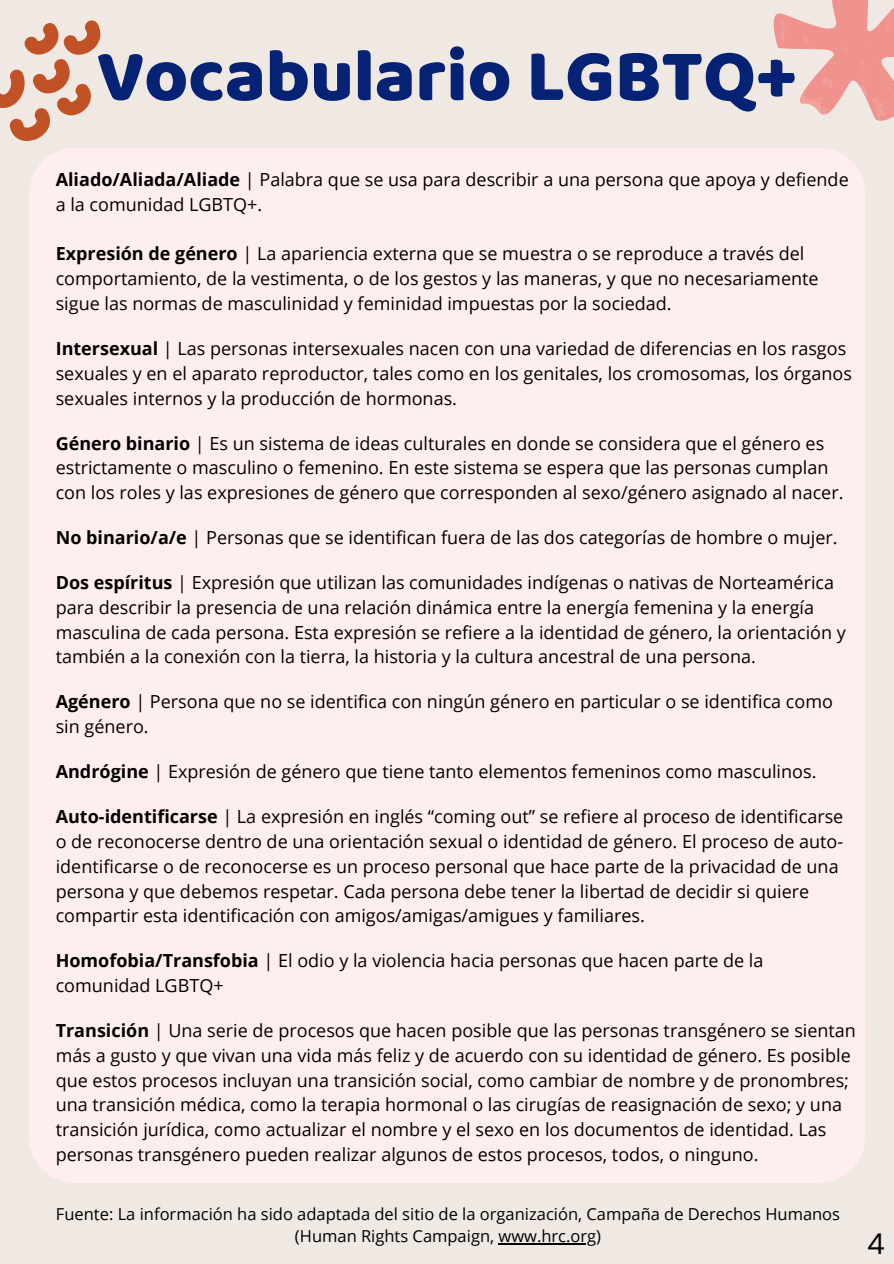
<style>
.page{position:relative;width:894px;height:1264px;background:#fff}
.page>*{position:absolute;margin:0;border:0;box-sizing:border-box;transform-origin:0 0}
.t1{font:75px "Baloo";color:#062275}
.t2{font:29.25px "DM Sans";color:#000}
.t3{font:18px/24.8px "Open Sans";color:#000}
.t4{font:16.5px/22.5px "Open Sans";color:#000;text-align:center}
.s1{font-weight:700}
</style>
<div class="page">
<div style="left:0;top:0;width:893px;height:1263px;background:#f0e9e3"></div>
<svg style="left:0;top:20px;width:101px;height:121px"></svg>
<div style="left:29px;top:148px;width:835px;height:1034px;background:#ffeeed;border-radius:46px"></div>
<hr style="left:498px;top:1243px;width:98px;height:1px;background:#000">
<svg style="left:773px;top:0;width:121px;height:160px"></svg>
<p class="t1" style="left:97px;top:30px;width:701px">Vocabulario LGBTQ+</p>
<p class="t3" style="left:56px;top:167px;width:794px"><span class="s1">Aliado/Aliada/Aliade</span> | Palabra que se usa para describir a una persona que apoya y defiende a la comunidad LGBTQ+.</p>
<p class="t3" style="left:56px;top:241px;width:764px"><span class="s1">Expresión de género</span> | La apariencia externa que se muestra o se reproduce a través del comportamiento, de la vestimenta, o de los gestos y las maneras, y que no necesariamente sigue las normas de masculinidad y feminidad impuestas por la sociedad.</p>
<p class="t3" style="left:56px;top:335px;width:797px"><span class="s1">Intersexual</span> | Las personas intersexuales nacen con una variedad de diferencias en los rasgos sexuales y en el aparato reproductor, tales como en los genitales, los cromosomas, los órganos sexuales internos y la producción de hormonas.</p>
<p class="t3" style="left:56px;top:430px;width:789px"><span class="s1">Género binario</span> | Es un sistema de ideas culturales en donde se considera que el género es estrictamente o masculino o femenino. En este sistema se espera que las personas cumplan con los roles y las expresiones de género que corresponden al sexo/género asignado al nacer.</p>
<p class="t3" style="left:56px;top:524px;width:783px"><span class="s1">No binario/a/e</span> | Personas que se identifican fuera de las dos categorías de hombre o mujer.</p>
<p class="t3" style="left:56px;top:569px;width:791px"><span class="s1">Dos espíritus</span> | Expresión que utilizan las comunidades indígenas o nativas de Norteamérica para describir la presencia de una relación dinámica entre la energía femenina y la energía masculina de cada persona. Esta expresión se refiere a la identidad de género, la orientación y también a la conexión con la tierra, la historia y la cultura ancestral de una persona.</p>
<p class="t3" style="left:56px;top:689px;width:778px"><span class="s1">Agénero</span> | Persona que no se identifica con ningún género en particular o se identifica como sin género.</p>
<p class="t3" style="left:56px;top:758px;width:762px"><span class="s1">Andrógine</span> | Expresión de género que tiene tanto elementos femeninos como masculinos.</p>
<p class="t3" style="left:56px;top:803px;width:789px"><span class="s1">Auto-identificarse</span> | La expresión en inglés “coming out” se refiere al proceso de identificarse o de reconocerse dentro de una orientación sexual o identidad de género. El proceso de auto&shy;identificarse o de reconocerse es un proceso personal que hace parte de la privacidad de una persona y que debemos respetar. Cada persona debe tener la libertad de decidir si quiere compartir esta identificación con amigos/amigas/amigues y familiares.</p>
<p class="t3" style="left:56px;top:947px;width:709px"><span class="s1">Homofobia/Transfobia</span> | El odio y la violencia hacia personas que hacen parte de la comunidad LGBTQ+</p>
<p class="t3" style="left:56px;top:1017px;width:801px"><span class="s1">Transición</span> | Una serie de procesos que hacen posible que las personas transgénero se sientan más a gusto y que vivan una vida más feliz y de acuerdo con su identidad de género. Es posible que estos procesos incluyan una transición social, como cambiar de nombre y de pronombres; una transición médica, como la terapia hormonal o las cirugías de reasignación de sexo; y una transición jurídica, como actualizar el nombre y el sexo en los documentos de identidad. Las personas transgénero pueden realizar algunos de estos procesos, todos, o ninguno.</p>
<p class="t4" style="left:56px;top:1202px;width:785px">Fuente: La información ha sido adaptada del sitio de la organización, Campaña de Derechos Humanos (Human Rights Campaign, www.hrc.org)</p>
<h2 class="t2" style="left:867px;top:1225px;width:19px">4</h2>
</div>
